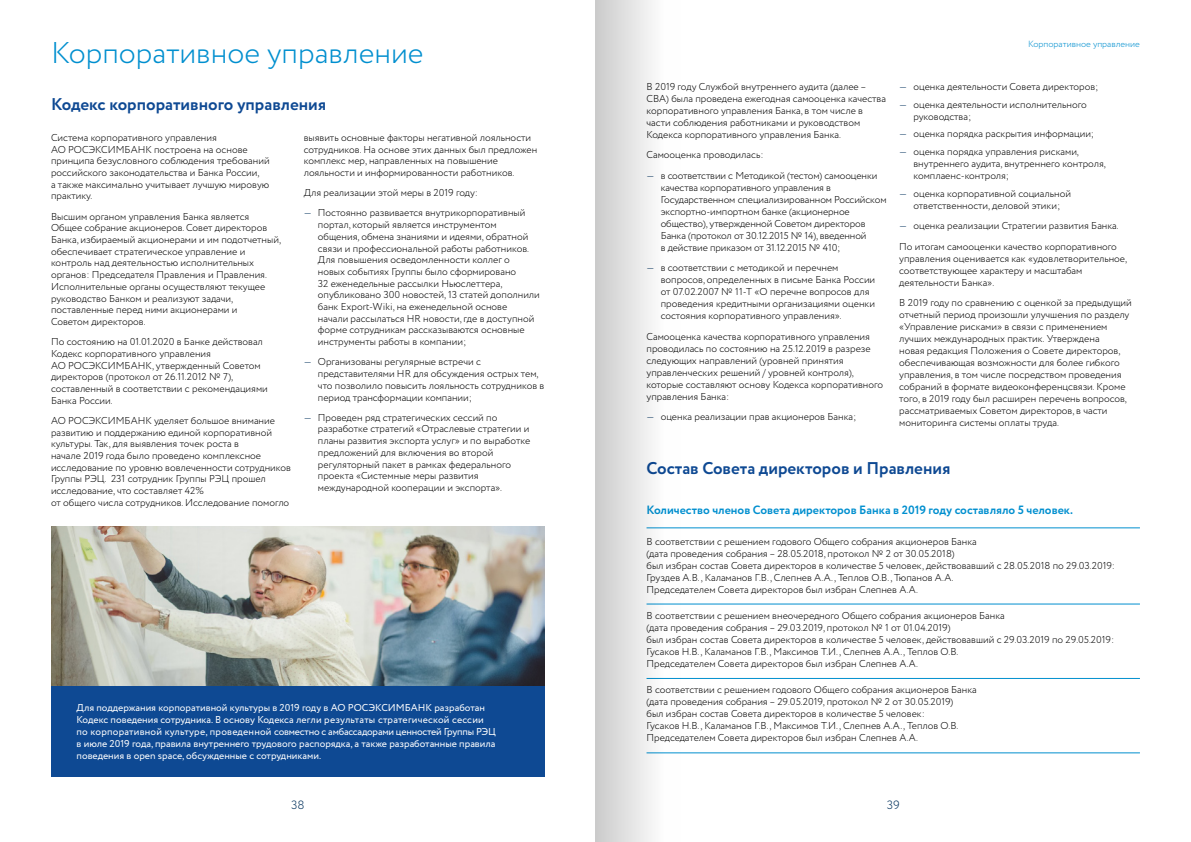
<style>
.page{position:relative;width:1191px;height:842px;background:#fff}
.page>*{position:absolute;margin:0;border:0;box-sizing:border-box;transform-origin:0 0}
.t1{font:300 30px "Circe";color:#008fcf}
.t2{font:700 17px "Circe";color:#0e4993}
.t3{font:700 12px "Circe";color:#008fcf}
.t4{font:300 12px "Circe";color:#00305b}
.t5{font:300 10px/11.7px "Circe";color:#000}
.t6{font:10px/12px "Circe";color:#fff}
.t7{font:300 9px "Circe";color:#008fcf}
.s1{color:#00305b}
</style>
<div class="page">
<div style="left:51px;top:685px;width:493px;height:92px;background:#0e4993"></div>
<img style="left:51px;top:527px;width:493px;height:158px">
<hr style="left:646px;top:528px;width:494px;height:1px;background:#008fcf">
<hr style="left:646px;top:604px;width:494px;height:1px;background:#008fcf">
<hr style="left:646px;top:678px;width:494px;height:1px;background:#008fcf">
<hr style="left:646px;top:753px;width:494px;height:1px;background:#008fcf">
<div style="left:595px;top:0;width:85px;height:842px;background:linear-gradient(to right,#cdcccc,#fff)"></div>
<h1 class="t1" style="left:51px;top:33px;width:374px">Корпоративное управление</h1>
<h2 class="t2" style="left:51px;top:93px;width:277px">Кодекс корпоративного управления</h2>
<p class="t5" style="left:51px;top:132px;width:220px">Система корпоративного управления<br>АО РОСЭКСИМБАНК построена на основе принципа безусловного соблюдения требований российского законодательства и Банка России,<br>а также максимально учитывает лучшую мировую практику.</p>
<p class="t5" style="left:51px;top:211px;width:231px">Высшим органом управления Банка является Общее собрание акционеров. Совет директоров Банка, избираемый акционерами и им подотчетный, обеспечивает стратегическое управление и контроль над деятельностью исполнительных органов: Председателя Правления и Правления.<br>Исполнительные органы осуществляют текущее руководство Банком и реализуют задачи, поставленные перед ними акционерами и<br>Советом директоров.</p>
<p class="t5" style="left:51px;top:336px;width:218px">По состоянию на 01.01.2020 в Банке действовал Кодекс корпоративного управления<br>АО РОСЭКСИМБАНК, утвержденный Советом директоров (протокол от 26.11.2012 № 7), составленный в соответствии с рекомендациями Банка России.</p>
<p class="t5" style="left:51px;top:415px;width:241px">АО РОСЭКСИМБАНК уделяет большое внимание развитию и поддержанию единой корпоративной культуры. Так, для выявления точек роста в<br>начале 2019 года было проведено комплексное исследование по уровню вовлеченности сотрудников Группы РЭЦ. 231 сотрудник Группы РЭЦ прошел исследование, что составляет 42%<br>от общего числа сотрудников. Исследование помогло</p>
<p class="t5" style="left:304px;top:132px;width:235px">выявить основные факторы негативной лояльности сотрудников. На основе этих данных был предложен комплекс мер, направленных на повышение лояльности и информированности работников.</p>
<p class="t5" style="left:304px;top:183px;width:223px;line-height:20.2px">Для реализации этой меры в 2019 году:<br><span class="s1">―</span> Постоянно развивается внутрикорпоративный</p>
<p class="t5" style="left:318px;top:219px;width:223px">портал, который является инструментом общения, обмена знаниями и идеями, обратной связи и профессиональной работы работников.<br>Для повышения осведомленности коллег о<br>новых событиях Группы было сформировано<br>32 еженедельные рассылки Ньюслеттера, опубликовано 300 новостей, 13 статей дополнили банк Export-Wiki, на еженедельной основе начали рассылаться HR новости, где в доступной форме сотрудникам рассказываются основные инструменты работы в компании;</p>
<p class="t5" style="left:318px;top:356px;width:228px;text-indent:-14px"><span class="s1">―</span> Организованы регулярные встречи с представителями HR для обсуждения острых тем, что позволило повысить лояльность сотрудников в период трансформации компании;</p>
<p class="t5" style="left:318px;top:412px;width:214px;text-indent:-14px"><span class="s1">―</span> Проведен ряд стратегических сессий по разработке стратегий «Отраслевые стратегии и планы развития экспорта услуг» и по выработке предложений для включения во второй регуляторный пакет в рамках федерального проекта «Системные меры развития международной кооперации и экспорта».</p>
<p class="t6" style="left:77px;top:702px;width:421px">Для поддержания корпоративной культуры в 2019 году в АО РОСЭКСИМБАНК разработан Кодекс поведения сотрудника. В основу Кодекса легли результаты стратегической сессии по корпоративной культуре, проведенной совместно с амбассадорами ценностей Группы РЭЦ в июле 2019 года, правила внутреннего трудового распорядка, а также разработанные правила поведения в open space, обсужденные с сотрудниками.</p>
<p class="t7" style="left:1028px;top:38px;width:113px">Корпоративное управление</p>
<p class="t5" style="left:646px;top:81px;width:241px;line-height:12px">В 2019 году Службой внутреннего аудита (далее – СВА) была проведена ежегодная самооценка качества корпоративного управления Банка, в том числе в части соблюдения работниками и руководством Кодекса корпоративного управления Банка.</p>
<p class="t5" style="left:646px;top:145px;width:232px;line-height:20.5px">Самооценка проводилась:<br><span class="s1">―</span> в соответствии с Методикой (тестом) самооценки</p>
<p class="t5" style="left:660px;top:182px;width:227px;line-height:12px">качества корпоративного управления в Государственном специализированном Российском экспортно-импортном банке (акционерное общество), утвержденной Советом директоров Банка (протокол от 30.12.2015 № 14), введенной<br>в действие приказом от 31.12.2015 № 410;</p>
<p class="t5" style="left:660px;top:262px;width:216px;line-height:12px;text-indent:-14px"><span class="s1">―</span> в соответствии с методикой и перечнем вопросов, определенных в письме Банка России от 07.02.2007 № 11-Т «О перечне вопросов для проведения кредитными организациями оценки состояния корпоративного управления».</p>
<p class="t5" style="left:646px;top:331px;width:238px;line-height:12px">Самооценка качества корпоративного управления проводилась по состоянию на 25.12.2019 в разрезе следующих направлений (уровней принятия управленческих решений / уровней контроля), которые составляют основу Кодекса корпоративного управления Банка:</p>
<p class="t5" style="left:646px;top:411px;width:211px"><span class="s1">―</span> оценка реализации прав акционеров Банка;</p>
<p class="t5" style="left:899px;top:78px;width:201px;line-height:17.7px"><span class="s1">―</span> оценка деятельности Совета директоров; <span class="s1">―</span> оценка деятельности исполнительного</p>
<p class="t5" style="left:899px;top:108px;width:196px;line-height:17.7px;text-indent:14px">руководства;<br><span class="s1">―</span> оценка порядка раскрытия информации; <span class="s1">―</span> оценка порядка управления рисками,</p>
<p class="t5" style="left:913px;top:158px;width:194px;line-height:12px">внутреннего аудита, внутреннего контроля, комплаенс-контроля;</p>
<p class="t5" style="left:899px;top:187px;width:173px;line-height:12px;text-align:center"><span class="s1">―</span> оценка корпоративной социальной ответственности, деловой этики;</p>
<p class="t5" style="left:899px;top:216px;width:221px;line-height:20.5px"><span class="s1">―</span> оценка реализации Стратегии развития Банка.<br>По итогам самооценки качество корпоративного</p>
<p class="t5" style="left:899px;top:252px;width:229px;line-height:12px">управления оценивается как «удовлетворительное, соответствующее характеру и масштабам деятельности Банка».</p>
<p class="t5" style="left:899px;top:297px;width:234px;line-height:12px">В 2019 году по сравнению с оценкой за предыдущий отчетный период произошли улучшения по разделу «Управление рисками» в связи с применением лучших международных практик. Утверждена<br>новая редакция Положения о Совете директоров, обеспечивающая возможности для более гибкого управления, в том числе посредством проведения собраний в формате видеоконференцсвязи. Кроме того, в 2019 году был расширен перечень вопросов, рассматриваемых Советом директоров, в части мониторинга системы оплаты труда.</p>
<h2 class="t2" style="left:646px;top:457px;width:305px">Состав Совета директоров и Правления</h2>
<p class="t3" style="left:646px;top:501px;width:428px">Количество членов Совета директоров Банка в 2019 году составляло 5 человек.</p>
<p class="t5" style="left:646px;top:536px;width:470px;line-height:12px">В соответствии с решением годового Общего собрания акционеров Банка<br>(дата проведения собрания – 28.05.2018, протокол № 2 от 30.05.2018)<br>был избран состав Совета директоров в количестве 5 человек, действовавший с 28.05.2018 по 29.03.2019:<br>Груздев А.В., Каламанов Г.В., Слепнев А.А., Теплов О.В., Тюпанов А.А.<br>Председателем Совета директоров был избран Слепнев А.А.</p>
<p class="t5" style="left:646px;top:610px;width:469px;line-height:12px">В соответствии с решением внеочередного Общего собрания акционеров Банка<br>(дата проведения собрания – 29.03.2019, протокол № 1 от 01.04.2019)<br>был избран состав Совета директоров в количестве 5 человек, действовавший с 29.03.2019 по 29.05.2019:<br>Гусаков Н.В., Каламанов Г.В., Максимов Т.И., Слепнев А.А., Теплов О.В.<br>Председателем Совета директоров был избран Слепнев А.А.</p>
<p class="t5" style="left:646px;top:684px;width:332px;line-height:12px">В соответствии с решением годового Общего собрания акционеров Банка (дата проведения собрания – 29.05.2019, протокол № 2 от 30.05.2019)<br>был избран состав Совета директоров в количестве 5 человек:<br>Гусаков Н.В., Каламанов Г.В., Максимов Т.И., Слепнев А.А., Теплов О.В.<br>Председателем Совета директоров был избран Слепнев А.А.</p>
<p class="t4" style="left:291px;top:797px;width:15px">38</p>
<p class="t4" style="left:886px;top:797px;width:14px">39</p>
</div>
